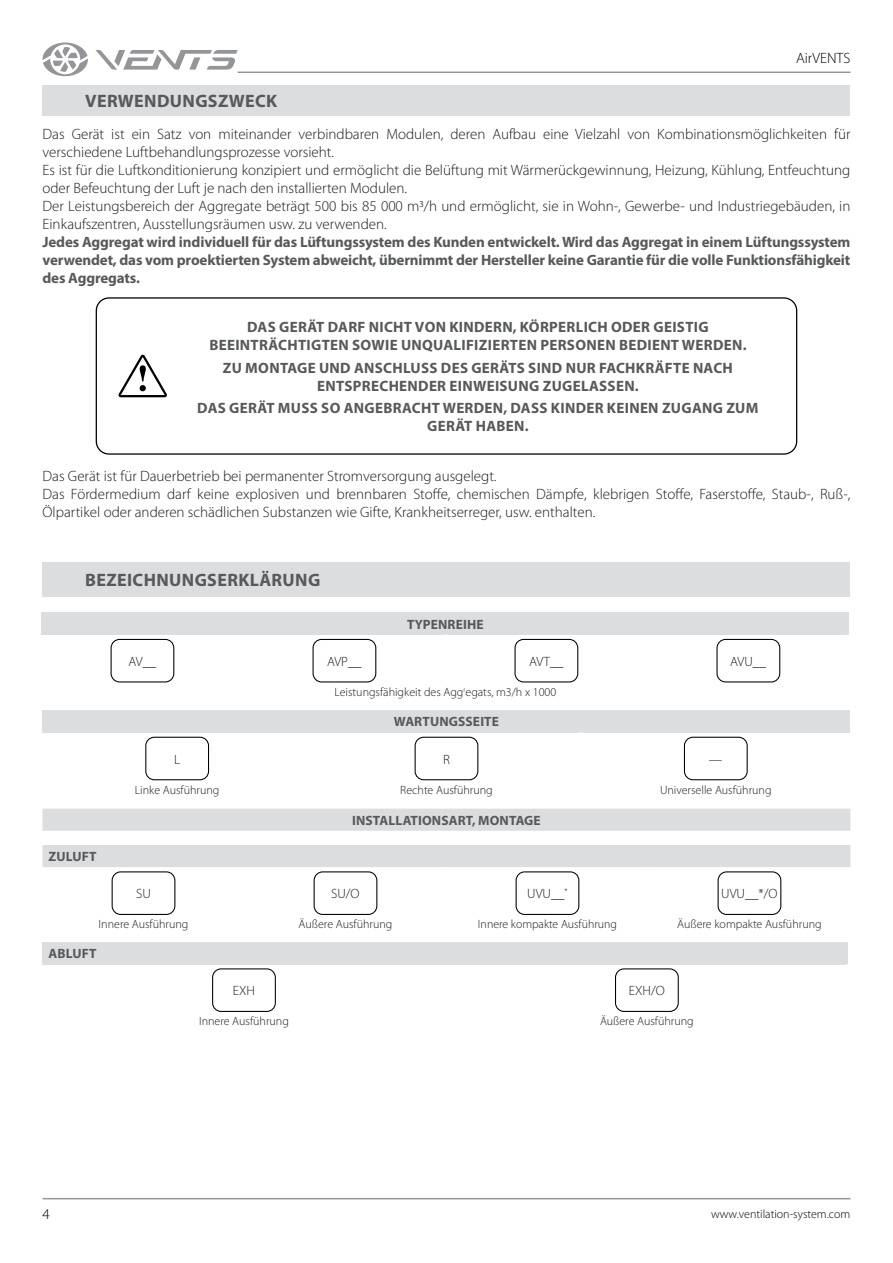
<style>
.page{position:relative;width:893px;height:1263px;background:#fff}
.page>*{position:absolute;margin:0;border:0;box-sizing:border-box;transform-origin:0 0}
.t1{font:700 18px "Myriad Pro";letter-spacing:.02em;color:#58595b}
.t2{font:300 15px/18px "Myriad Pro";color:#1c1c1b}
.t3{font:700 15px/18px "Myriad Pro";letter-spacing:.02em;color:#58595b;text-align:center}
.t4{font:300 15px "Myriad Pro";color:#000}
.t5{font:700 13.5px "Myriad Pro";letter-spacing:.01em;color:#58595b}
.t6{font:300 13.5px "Myriad Pro";color:#1c1c1b}
.t7{font:300 12px "Myriad Pro";color:#1c1c1b}
.t8{font:300 12px "Myriad Pro";color:#000}
</style>
<div class="page">
<hr style="left:43px;top:1198px;width:807px;height:1px;background:#939598">
<hr style="left:238px;top:72px;width:612px;height:1px;background:#939598">
<svg style="left:95px;top:50px;width:143px;height:20px"></svg>
<svg style="left:43px;top:43px;width:45px;height:33px"></svg>
<div style="left:43px;top:85px;width:807px;height:31px;background:#dcddde"></div>
<div style="left:96px;top:297px;width:701px;height:158px;border:1px solid #000;border-radius:13px"></div>
<svg style="left:118px;top:355px;width:49px;height:42px"></svg>
<div style="left:43px;top:562px;width:807px;height:34px;background:#dcddde"></div>
<div style="left:43px;top:564px;width:807px;height:31px;background:#dcddde"></div>
<div style="left:41px;top:612px;width:808px;height:23px;background:#dcddde"></div>
<div style="left:111px;top:639px;width:63px;height:43px;border:1px solid #000;border-radius:9px"></div>
<div style="left:313px;top:639px;width:63px;height:43px;border:1px solid #000;border-radius:9px"></div>
<div style="left:514px;top:639px;width:64px;height:43px;border:1px solid #000;border-radius:9px"></div>
<div style="left:716px;top:639px;width:64px;height:43px;border:1px solid #000;border-radius:9px"></div>
<div style="left:43px;top:710px;width:807px;height:22px;background:#dcddde"></div>
<div style="left:145px;top:737px;width:64px;height:43px;border:1px solid #000;border-radius:9px"></div>
<div style="left:415px;top:737px;width:63px;height:43px;border:1px solid #000;border-radius:9px"></div>
<div style="left:684px;top:737px;width:64px;height:43px;border:1px solid #000;border-radius:9px"></div>
<svg style="left:43px;top:809px;width:807px;height:58px;fill:#dcddde"></svg>
<div style="left:112px;top:871px;width:63px;height:44px;border:1px solid #000;border-radius:9px"></div>
<div style="left:314px;top:871px;width:63px;height:44px;border:1px solid #000;border-radius:9px"></div>
<div style="left:516px;top:871px;width:63px;height:44px;border:1px solid #000;border-radius:9px"></div>
<div style="left:718px;top:871px;width:63px;height:44px;border:1px solid #000;border-radius:9px"></div>
<div style="left:43px;top:942px;width:805px;height:22px;background:#dcddde"></div>
<div style="left:212px;top:968px;width:64px;height:44px;border:1px solid #000;border-radius:9px"></div>
<div style="left:615px;top:968px;width:64px;height:44px;border:1px solid #000;border-radius:9px"></div>
<p class="t1" style="left:85px;top:89px;width:194px">VERWENDUNGSZWECK</p>
<p class="t4" style="left:796px;top:50px;width:56px">AirVENTS</p>
<p class="t2" style="left:43px;top:125px;width:809px">Das Gerät ist ein Satz von miteinander verbindbaren Modulen, deren Aufbau eine Vielzahl von Kombinationsmöglichkeiten für verschiedene Luftbehandlungsprozesse vorsieht.<br>Es ist für die Luftkonditionierung konzipiert und ermöglicht die Belüftung mit Wärmerückgewinnung, Heizung, Kühlung, Entfeuchtung oder Befeuchtung der Luft je nach den installierten Modulen.<br>Der Leistungsbereich der Aggregate beträgt 500 bis 85 000 m3/h und ermöglicht, sie in Wohn-, Gewerbe- und Industriegebäuden, in Einkaufszentren, Ausstellungsräumen usw. zu verwenden.</p>
<p class="t3" style="left:43px;top:232px;width:809px;text-align:justify">Jedes Aggregat wird individuell für das Lüftungssystem des Kunden entwickelt. Wird das Aggregat in einem Lüftungssystem verwendet, das vom proektierten System abweicht, übernimmt der Hersteller keine Garantie für die volle Funktionsfähigkeit des Aggregats.</p>
<p class="t3" style="left:209px;top:318px;width:539px">DAS GERÄT DARF NICHT VON KINDERN, KÖRPERLICH ODER GEISTIG<br>BEEINTRÄCHTIGTEN SOWIE UNQUALIFIZIERTEN PERSONEN BEDIENT WERDEN.</p>
<p class="t3" style="left:223px;top:358px;width:512px">ZU MONTAGE UND ANSCHLUSS DES GERÄTS SIND NUR FACHKRÄFTE NACH<br>ENTSPRECHENDER EINWEISUNG ZUGELASSEN.</p>
<p class="t3" style="left:197px;top:398px;width:563px">DAS GERÄT MUSS SO ANGEBRACHT WERDEN, DASS KINDER KEINEN ZUGANG ZUM<br>GERÄT HABEN.</p>
<p class="t2" style="left:43px;top:467px;width:809px">Das Gerät ist für Dauerbetrieb bei permanenter Stromversorgung ausgelegt.<br>Das Fördermedium darf keine explosiven und brennbaren Stoffe, chemischen Dämpfe, klebrigen Stoffe, Faserstoffe, Staub-, Ruß-,<br>Ölpartikel oder anderen schädlichen Substanzen wie Gifte, Krankheitserreger, usw. enthalten.</p>
<p class="t1" style="left:85px;top:568px;width:237px">BEZEICHNUNGSERKLÄRUNG</p>
<p class="t5" style="left:407px;top:615px;width:78px">TYPENREIHE</p>
<p class="t5" style="left:49px;top:848px;width:49px">ZULUFT</p>
<p class="t6" style="left:129px;top:654px;width:29px">AV__</p>
<p class="t6" style="left:327px;top:654px;width:36px">AVP__</p>
<p class="t6" style="left:529px;top:654px;width:36px">AVT__</p>
<p class="t6" style="left:730px;top:654px;width:38px">AVU__</p>
<p class="t7" style="left:335px;top:685px;width:223px">Leistungsfähigkeit des Agg<sup>r</sup>egats, m3/h x 1000</p>
<p class="t5" style="left:394px;top:713px;width:107px">WARTUNGSSEITE</p>
<p class="t6" style="left:174px;top:752px;width:8px">L</p>
<p class="t6" style="left:443px;top:752px;width:8px">R</p>
<p class="t6" style="left:709px;top:752px;width:15px">—</p>
<p class="t7" style="left:135px;top:783px;width:86px">Linke Ausführung</p>
<p class="t7" style="left:400px;top:783px;width:94px">Rechte Ausführung</p>
<p class="t7" style="left:660px;top:783px;width:113px">Universelle Ausführung</p>
<p class="t5" style="left:352px;top:811px;width:190px">INSTALLATIONSART, MONTAGE</p>
<p class="t6" style="left:136px;top:886px;width:16px">SU</p>
<p class="t6" style="left:331px;top:886px;width:30px">SU/O</p>
<p class="t6" style="left:527px;top:886px;width:42px">UVU__<sup>*</sup></p>
<p class="t6" style="left:721px;top:886px;width:58px">UVU__*/O</p>
<p class="t7" style="left:99px;top:918px;width:91px">Innere Ausführung</p>
<p class="t7" style="left:299px;top:918px;width:95px">Äußere Ausführung</p>
<p class="t7" style="left:478px;top:918px;width:141px">Innere kompakte Ausführung</p>
<p class="t7" style="left:677px;top:918px;width:146px">Äußere kompakte Ausführung</p>
<p class="t5" style="left:49px;top:945px;width:49px">ABLUFT</p>
<p class="t6" style="left:233px;top:983px;width:24px">EXH</p>
<p class="t6" style="left:629px;top:983px;width:37px">EXH/O</p>
<p class="t7" style="left:199px;top:1014px;width:91px">Innere Ausführung</p>
<p class="t7" style="left:600px;top:1014px;width:95px">Äußere Ausführung</p>
<p class="t4" style="left:43px;top:1205px;width:9px">4</p>
<p class="t8" style="left:711px;top:1207px;width:141px">www.ventilation-system.com</p>
</div>
